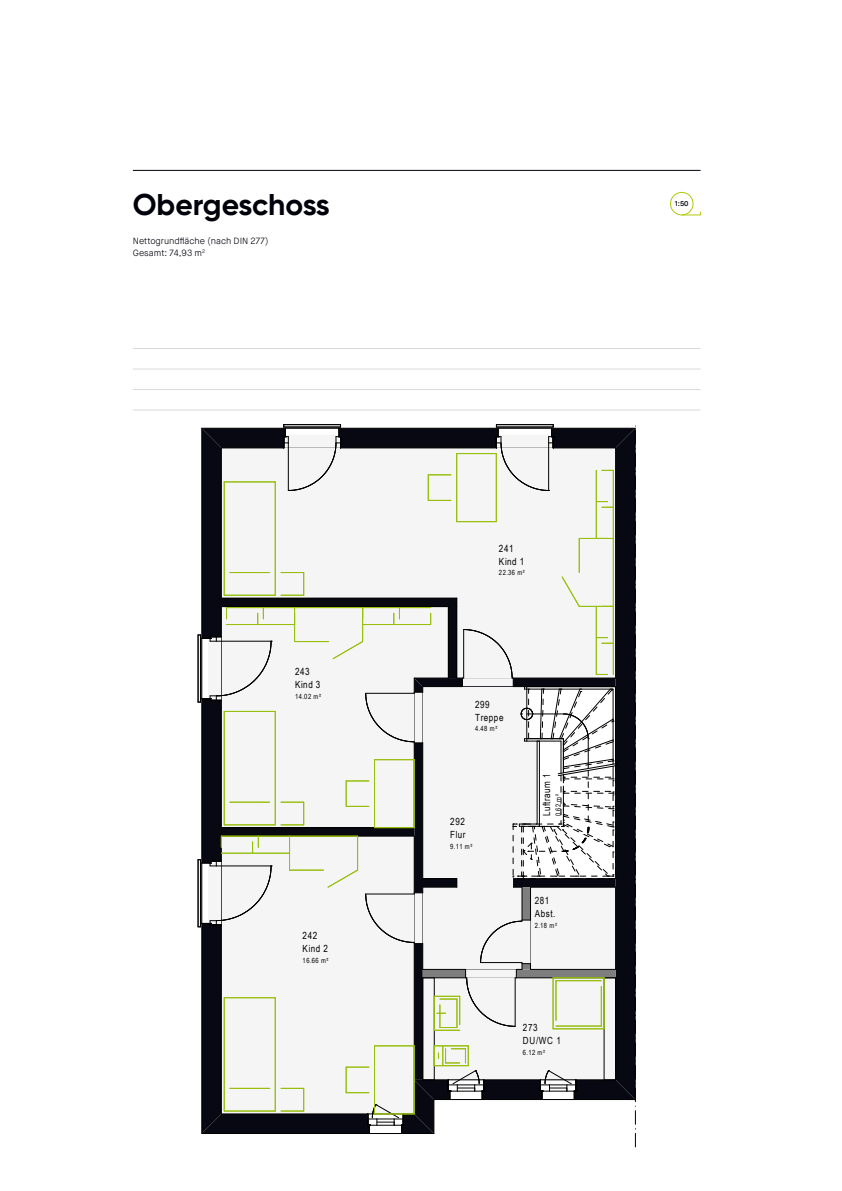
<style>
.page{position:relative;width:842px;height:1191px;background:#fff}
.page>*{position:absolute;margin:0;border:0;box-sizing:border-box;transform-origin:0 0}
.t1{font:700 30px "Gilroy";letter-spacing:-.005em;color:#00000b}
.t2{font:9.9px/13.3px "Arial Narrow";letter-spacing:.065em;color:#000}
.t3{font:300 9px/12px "Maison Neue";color:#00000b}
.t4{font:7.1px "Arial Narrow";letter-spacing:.07em;color:#000}
.t5{font:600 7px "Maison Neue";color:#00000b}
</style>
<div class="page">
<div style="left:670px;top:192px;width:23px;height:23px;border:1px solid #afca0b;border-radius:50%"></div>
<svg style="left:681px;top:211px;width:20px;height:5px"></svg>
<hr style="left:133px;top:410px;width:568px;height:1px;background:#dadada">
<hr style="left:133px;top:170px;width:568px;height:1px;background:#00000b">
<hr style="left:133px;top:348px;width:568px;height:1px;background:#dadada">
<hr style="left:133px;top:369px;width:568px;height:1px;background:#dadada">
<hr style="left:133px;top:389px;width:568px;height:1px;background:#dadada">
<svg style="left:198px;top:424px;width:438px;height:723px"></svg>
<hr style="left:230px;top:1088px;width:40px;height:1px;background:#97bf0d">
<h1 class="t1" style="left:133px;top:186px;width:199px">Obergeschoss</h1>
<p class="t3" style="left:133px;top:235px;width:137px">Nettogrundfläche (nach DIN 277)<br>Gesamt: 74,93 m<sup>2</sup></p>
<p class="t2" style="left:295px;top:664px;width:27px">243<br>Kind 3</p>
<p class="t4" style="left:295px;top:691px;width:27px">14.02 m²</p>
<p class="t2" style="left:303px;top:928px;width:27px">242<br>Kind 2</p>
<p class="t4" style="left:303px;top:954px;width:27px">16.66 m²</p>
<p class="t5" style="left:675px;top:199px;width:15px">1:50</p>
<p class="t2" style="left:499px;top:541px;width:27px">241<br>Kind 1</p>
<p class="t4" style="left:499px;top:567px;width:27px">22.36 m²</p>
<p class="t2" style="left:475px;top:697px;width:30px">299<br>Treppe</p>
<p class="t4" style="left:475px;top:723px;width:24px">4.48 m²</p>
<p class="t2" style="left:450px;top:814px;width:17px">292<br>Flur</p>
<p class="t4" style="left:450px;top:841px;width:24px">9.11 m²</p>
<p class="t2" style="left:540px;top:816px;width:45px;rotate:-90deg">Luftraum 1</p>
<p class="t4" style="left:553px;top:816px;width:24px;rotate:-90deg">0.62 m²</p>
<p class="t2" style="left:535px;top:893px;width:22px">281<br>Abst.</p>
<p class="t4" style="left:535px;top:919px;width:24px">2.18 m²</p>
<p class="t2" style="left:523px;top:1020px;width:40px">273<br>DU/WC 1</p>
<p class="t4" style="left:523px;top:1046px;width:24px">6.12 m²</p>
</div>
